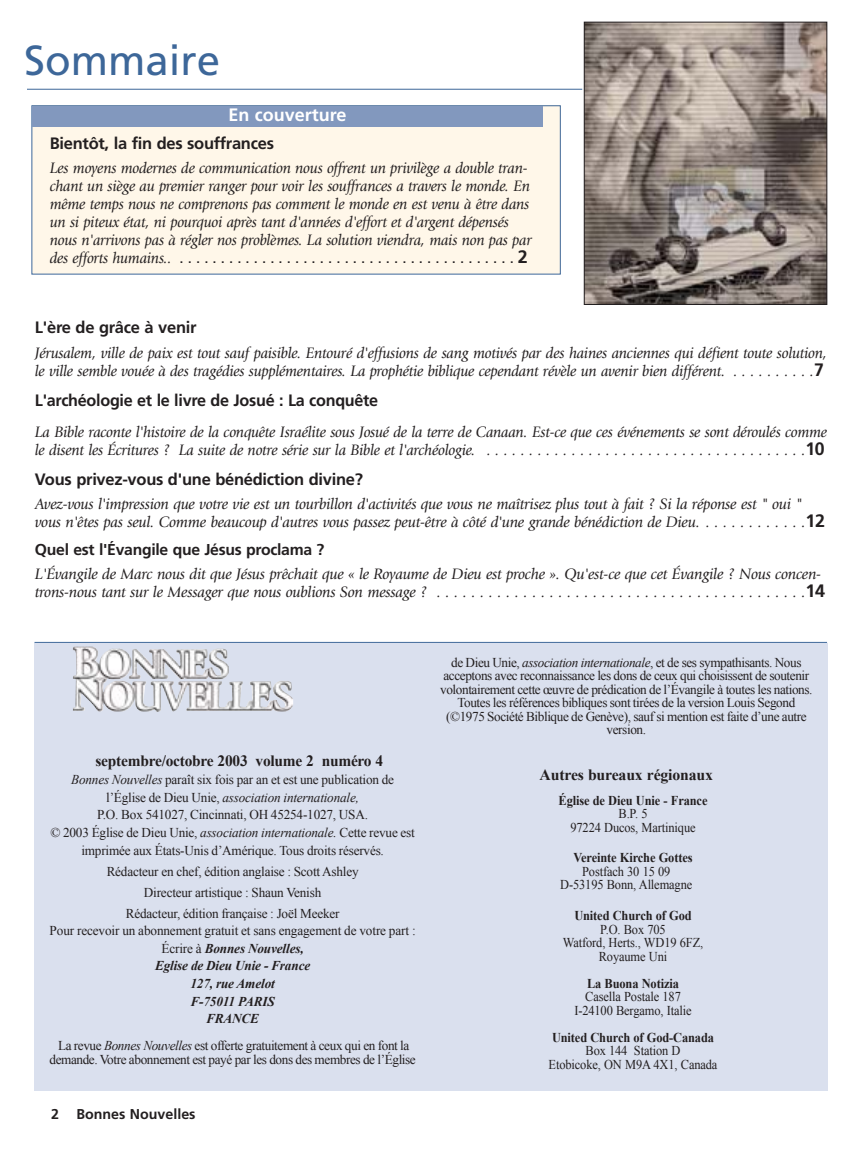
<style>
.page{position:relative;width:864px;height:1161px;background:#fff}
.page>*{position:absolute;margin:0;border:0;box-sizing:border-box;transform-origin:0 0}
.t1{font:42px "Frutiger";color:#3d6799}
.t2{font:700 18px "Frutiger";color:#fff}
.t3{font:700 16.5px "Frutiger";letter-spacing:-.015em;color:#231f20}
.t4{font:italic 15.75px/18px "Giovanni";letter-spacing:-.015em;color:#231f20}
.t5{font:700 15.75px "Times New Roman";letter-spacing:-.015em;color:#231f20}
.t6{font:700 15.75px "Frutiger";letter-spacing:-.015em;color:#231f20}
.t7{font:15px "Frutiger";color:#231f20}
.t8{font:700 14.25px "Frutiger";color:#231f20}
.t9{font:13.5px/13.5px "Times New Roman";letter-spacing:-.015em;color:#231f20;text-align:center}
.t10{font:13.5px/13.5px "Times New Roman";letter-spacing:-.015em;color:#231f20;text-align:center;scale:.92 1}
.t11{font:italic 700 13.5px/17.7px "Times New Roman";letter-spacing:-.01em;color:#231f20;text-align:center}
.t12{font:700 13.5px "Times New Roman";letter-spacing:-.01em;color:#231f20;scale:.92 1}
.s1{font-family:"Giovanni";font-style:italic;font-size:15.75px}
.s2{font-weight:700;font-size:18px}
.s3{font-family:"Frutiger";font-weight:700;font-style:normal;font-size:18px}
.s4{font-style:italic}
.s5{font-weight:400;font-style:normal}
</style>
<div class="page">
<div style="left:34px;top:644px;width:794px;height:447px;background:#dae0ee"></div>
<div style="left:32px;top:106px;width:528px;height:168px;background:#fff7e9"></div>
<div style="left:32px;top:105px;width:529px;height:169px;border:1px solid #3d6799"></div>
<hr style="left:27px;top:89px;width:555px;height:1px;background:#3d6799">
<hr style="left:34px;top:642px;width:793px;height:1px;background:#3d6799">
<div style="left:32px;top:106px;width:511px;height:21px;background:#8298be"></div>
<img style="left:586px;top:24px;width:239px;height:279px">
<div style="left:584px;top:22px;width:243px;height:283px;border:1px solid #231f20"></div>
<img style="left:73px;top:647px;width:220px;height:65px">
<h1 class="t1" style="left:24px;top:44px;width:198px">Sommaire</h1>
<p class="t2" style="left:228px;top:108px;width:120px">En couverture</p>
<p class="t3" style="left:50px;top:136px;width:226px">Bientôt, la fin des souffrances</p>
<p class="t4" style="left:50px;top:160px;width:484px">Les moyens modernes de communication nous offrent un privilège a double tran&shy;chant un siège au premier ranger pour voir les souffrances a travers le monde. En même temps nous ne comprenons pas comment le monde en est venu à être dans un si piteux état, ni pourquoi après tant d'années d'effort et d'argent dépensés nous n'arrivons pas à régler nos problèmes. La solution viendra, mais non pas par</p>
<p class="t7" style="left:50px;top:252px;width:480px"><span class="s1">des efforts humains..</span> . . . . . . . . . . . . . . . . . . . . . . . . . . . . . . . . . . . . . . . . . <span class="s2">2</span></p>
<p class="t3" style="left:35px;top:321px;width:163px">L'ère de grâce à venir</p>
<p class="t4" style="left:35px;top:345px;width:794px">Jérusalem, ville de paix est tout sauf paisible. Entouré d'effusions de sang motivés par des haines anciennes qui défient toute solution, le ville semble vouée à des tragédies supplémentaires. La prophétie biblique cependant révèle un avenir bien différent. . . . . . . . . . .<span class="s3">7</span></p>
<p class="t3" style="left:35px;top:394px;width:345px">L'archéologie et le livre de Josué : La conquête</p>
<p class="t4" style="left:35px;top:424px;width:794px">La Bible raconte l'histoire de la conquête Israélite sous Josué de la terre de Canaan. Est-ce que ces événements se sont déroulés comme le disent les Écritures ? La suite de notre série sur la Bible et l'archéologie. . . . . . . . . . . . . . . . . . . . . . . . . . . . . . . . . . . . . . .<span class="s3">10</span></p>
<p class="t3" style="left:35px;top:472px;width:330px">Vous privez-vous d'une bénédiction divine?</p>
<p class="t4" style="left:35px;top:496px;width:792px">Avez-vous l'impression que votre vie est un tourbillon d'activités que vous ne maîtrisez plus tout à fait ? Si la réponse est " oui " vous n'êtes pas seul. Comme beaucoup d'autres vous passez peut-être à côté d'une grande bénédiction de Dieu. . . . . . . . . . . . .<span class="s3">12</span></p>
<p class="t6" style="left:35px;top:543px;width:291px">Quel est l'Évangile que Jésus proclama ?</p>
<p class="t4" style="left:35px;top:566px;width:792px">L'Évangile de Marc nous dit que Jésus prêchait que « le Royaume de Dieu est proche ». Qu'est-ce que cet Évangile ? Nous concen&shy;trons-nous tant sur le Messager que nous oublions Son message ? . . . . . . . . . . . . . . . . . . . . . . . . . . . . . . . . . . . . . . . . . . .<span class="s3">14</span></p>
<p class="t5" style="left:95px;top:752px;width:289px">septembre/octobre 2003 volume 2 numéro 4</p>
<p class="t9" style="left:50px;top:771px;width:366px;line-height:17.7px"><span class="s4">Bonnes Nouvelles</span> paraît six fois par an et est une publication de l’Église de Dieu Unie, <span class="s4">association internationale,<br></span>P.O. Box 541027, Cincinnati, OH 45254-1027, USA.<br>© 2003 Église de Dieu Unie, <span class="s4">association internationale.</span> Cette revue est imprimée aux États-Unis d’Amérique. Tous droits réservés.</p>
<p class="t9" style="left:107px;top:860px;width:253px;line-height:21px">Rédacteur en chef, édition anglaise : Scott Ashley<br>Directeur artistique : Shaun Venish<br>Rédacteur, édition française : Joël Meeker</p>
<p class="t11" style="left:50px;top:922px;width:368px"><span class="s5">Pour recevoir un abonnement gratuit et sans engagement de votre part :<br>Écrire à</span> Bonnes Nouvelles,<br>Eglise de Dieu Unie - France<br>127, rue Amelot<br>F-75011 PARIS<br>FRANCE</p>
<p class="t9" style="left:49px;top:1039px;width:368px">La revue <span class="s4">Bonnes Nouvelles</span> est offerte gratuitement à ceux qui en font la demande. Votre abonnement est payé par les dons des membres de l’Église</p>
<p class="t8" style="left:51px;top:1109px;width:146px">2 Bonnes Nouvelles</p>
<p class="t9" style="left:440px;top:656px;width:374px">de Dieu Unie, <span class="s4">association internationale</span>, et de ses sympathisants. Nous acceptons avec reconnaissance les dons de ceux qui choisissent de soutenir volontairement cette œuvre de prédication de l’Évangile à toutes les nations.<br>Toutes les références bibliques sont tirées de la version Louis Segond (©1975 Société Biblique de Genève), sauf si mention est faite d’une autre version.</p>
<p class="t5" style="left:540px;top:766px;width:175px">Autres bureaux régionaux</p>
<p class="t12" style="left:559px;top:793px;width:163px">Église de Dieu Unie - France</p>
<p class="t10" style="left:570px;top:807px;width:138px">B.P. 5<br>97224 Ducos, Martinique</p>
<p class="t12" style="left:573px;top:850px;width:131px">Vereinte Kirche Gottes</p>
<p class="t10" style="left:560px;top:865px;width:145px">Postfach 30 15 09<br>D-53195 Bonn, Allemagne</p>
<p class="t12" style="left:574px;top:908px;width:129px">United Church of God</p>
<p class="t10" style="left:563px;top:922px;width:154px">P.O. Box 705<br>Watford, Herts., WD19 6FZ,<br>Royaume Uni</p>
<p class="t12" style="left:587px;top:976px;width:101px">La Buona Notizia</p>
<p class="t10" style="left:574px;top:990px;width:129px">Casella Postale 187<br>I-24100 Bergamo, Italie</p>
<p class="t12" style="left:552px;top:1030px;width:178px">United Church of God-Canada</p>
<p class="t10" style="left:549px;top:1044px;width:185px">Box 144 Station D<br>Etobicoke, ON M9A 4X1, Canada</p>
</div>
